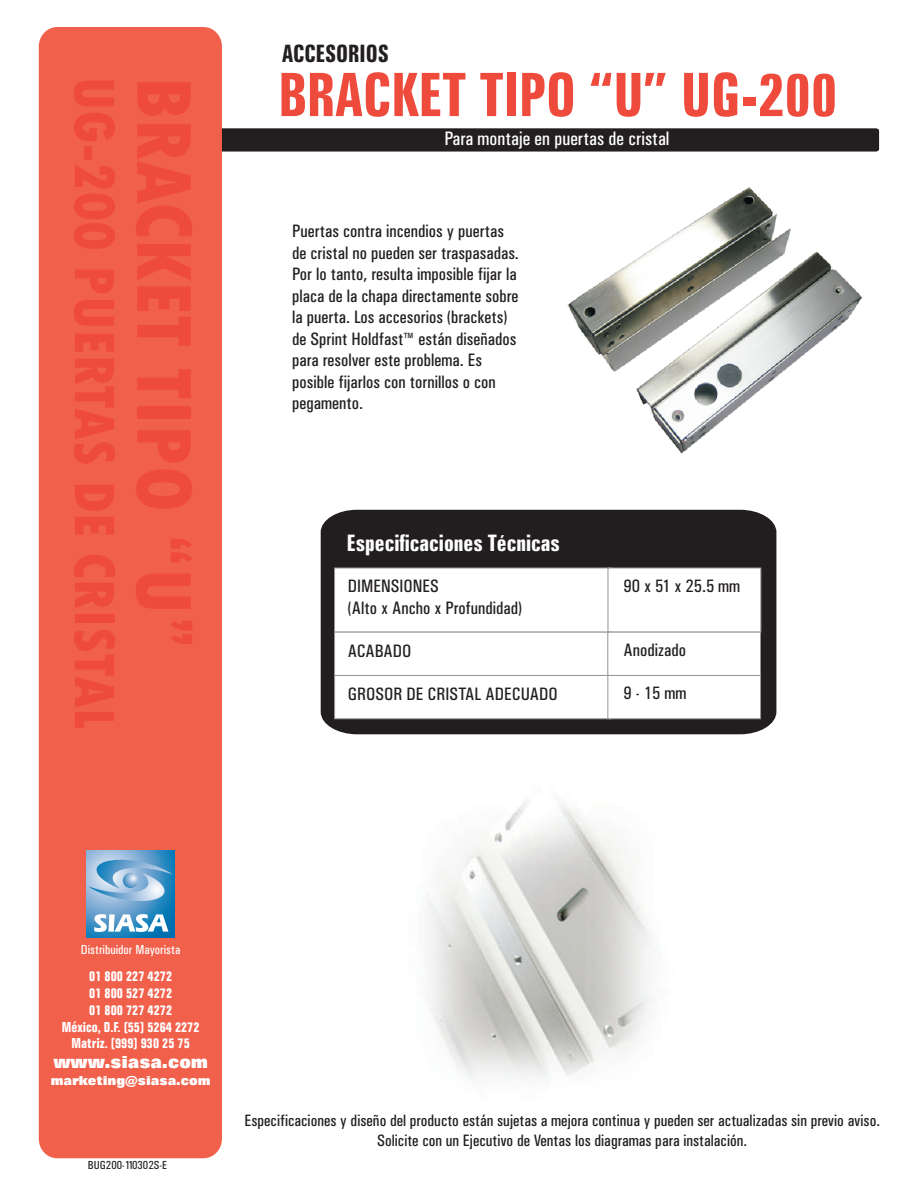
<style>
.page{position:relative;width:918px;height:1188px;background:#fff}
.page>*{position:absolute;margin:0;border:0;box-sizing:border-box;transform-origin:0 0}
.t1{font:800 condensed 82.05px "Tw Cen";color:#ef4b3d}
.t2{font:800 condensed 60px "Tw Cen";color:#ef4b3d}
.t3{font:700 extra-condensed 60px "Zurich BT";color:#ef4b3d}
.t4{font:700 extra-condensed 24px "Zurich BT";color:#231f20}
.t5{font:700 extra-condensed 22.8px "Zurich BT";color:#fff}
.t6{font:19.5px "Univers Condensed";color:#fff}
.t7{font:18px/21.5px "Univers Condensed";color:#231f20}
.t8{font:800 16.8px "Folio BT";color:#fff}
.t9{font:16.5px/19.6px "Univers Condensed";color:#231f20;text-align:center}
.t10{font:700 condensed 13.95px/16.8px "Folio BT";color:#fff;text-align:center}
.t11{font:13.05px "Univers Condensed";color:#fff}
.t12{font:800 12.6px "Folio BT";color:#fff}
.t13{font:11.7px "Univers Condensed";color:#221e1f}
</style>
<div class="page">
<img style="left:426px;top:799px;width:227px;height:280px">
<svg style="left:222px;top:128px;width:657px;height:24px;background:#2a2627"></svg>
<div style="left:39px;top:27px;width:183px;height:1131px;background:#f1604b;border-radius:19px"></div>
<div style="left:321px;top:510px;width:455px;height:224px;background:#221e1f"></div>
<svg style="left:86px;top:850px;width:88px;height:88px;background:#4a96c7"></svg>
<svg style="left:94px;top:914px;width:74px;height:18px"></svg>
<svg style="left:88px;top:857px;width:85px;height:47px;background:#81b2d7"></svg>
<img style="left:567px;top:187px;width:295px;height:267px">
<svg style="left:334px;top:568px;width:427px;height:151px"></svg>
<h2 class="t2" style="left:116px;top:77px;width:655px;rotate:90deg">UG-200 PUERTAS DE CRISTAL</h2>
<h1 class="t1" style="left:194px;top:77px;width:575px;rotate:90deg">BRACKET TIPO “U”</h1>
<h3 class="t4" style="left:282px;top:44px;width:108px">ACCESORIOS</h3>
<h2 class="t3" style="left:278px;top:70px;width:560px">BRACKET TIPO “U” UG-200</h2>
<p class="t6" style="left:444px;top:132px;width:227px">Para montaje en puertas de cristal</p>
<p class="t7" style="left:292px;top:222px;width:228px">Puertas contra incendios y puertas de cristal no pueden ser traspasadas.<br>Por lo tanto, resulta imposible fijar la placa de la chapa directamente sobre la puerta. Los accesorios (brackets) de Sprint Holdfast™ están diseñados para resolver este problema. Es posible fijarlos con tornillos o con pegamento.</p>
<p class="t5" style="left:347px;top:533px;width:215px">Especificaciones Técnicas</p>
<p class="t7" style="left:348px;top:577px;width:176px">DIMENSIONES<br>(Alto x Ancho x Profundidad)</p>
<p class="t7" style="left:348px;top:641px;width:65px">ACABADO</p>
<p class="t7" style="left:348px;top:684px;width:211px">GROSOR DE CRISTAL ADECUADO</p>
<p class="t7" style="left:623px;top:576px;width:118px">90 x 51 x 25.5 mm</p>
<p class="t7" style="left:623px;top:641px;width:64px">Anodizado</p>
<p class="t7" style="left:623px;top:684px;width:64px">9 - 15 mm</p>
<p class="t11" style="left:81px;top:945px;width:101px">Distribuidor Mayorista</p>
<p class="t10" style="left:62px;top:969px;width:139px">01 800 227 4272<br>01 800 527 4272<br>01 800 727 4272<br>México, D.F. (55) 5264 2272<br>Matriz. (999) 930 25 75</p>
<p class="t8" style="left:53px;top:1056px;width:156px">www.siasa.com</p>
<p class="t12" style="left:51px;top:1076px;width:161px">marketing@siasa.com</p>
<p class="t13" style="left:88px;top:1161px;width:81px">BUG200-110302S-E</p>
<p class="t9" style="left:244px;top:1112px;width:637px">Especificaciones y diseño del producto están sujetas a mejora continua y pueden ser actualizadas sin previo aviso.<br>Solicite con un Ejecutivo de Ventas los diagramas para instalación.</p>
</div>
